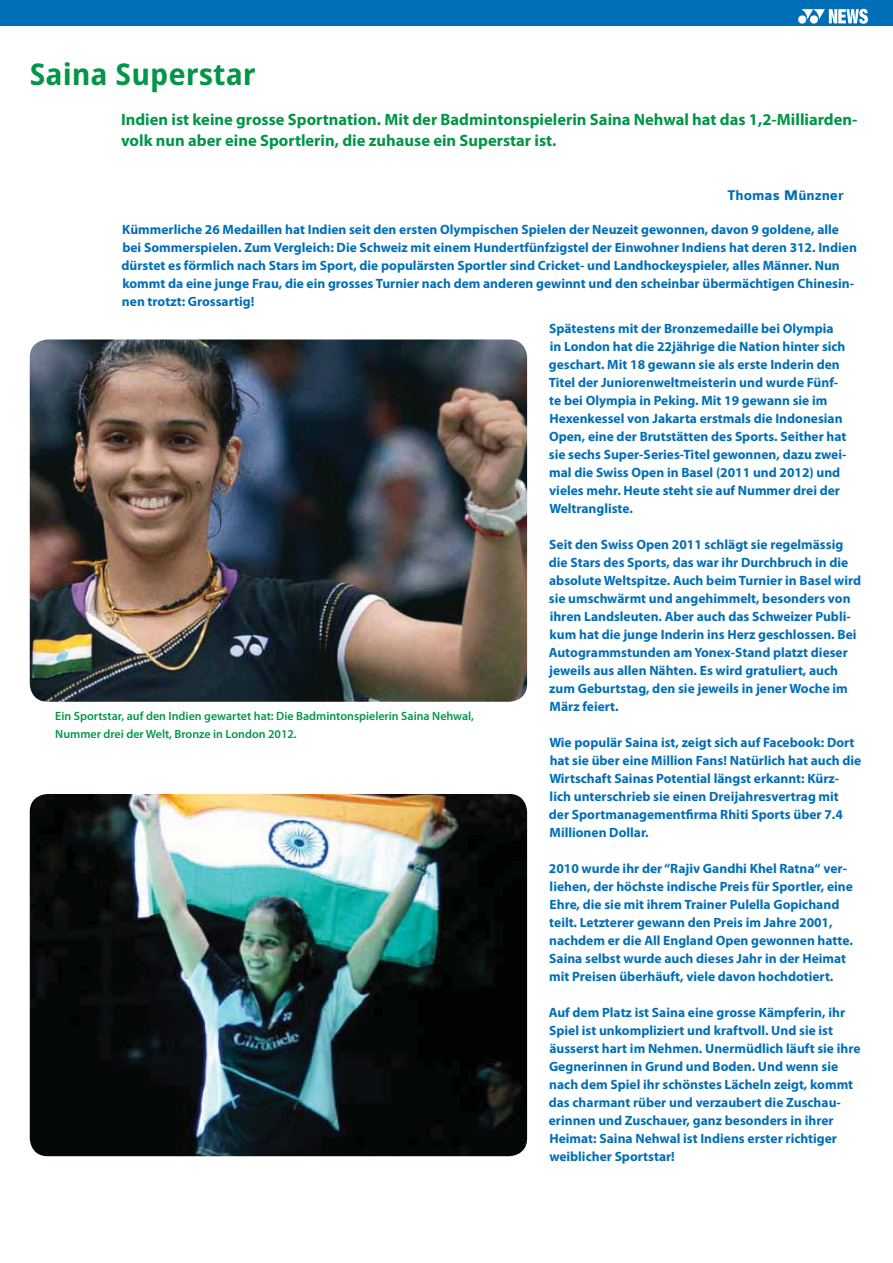
<style>
.page{position:relative;width:893px;height:1263px;background:#fff}
.page>*{position:absolute;margin:0;border:0;box-sizing:border-box;transform-origin:0 0}
.t1{font:700 30px "Droid Sans";color:#039647}
.t2{font:700 16.5px/21px "Myriad Pro";color:#039647}
.t3{font:700 15px "Colaborate";color:#006fb7}
.t4{font:700 13.5px/18px "Myriad Pro";color:#006fb7}
.t5{font:600 12px/18px "Myriad Pro";color:#039647}
</style>
<div class="page">
<div style="left:0;top:0;width:893px;height:26px;background:#006fb7"></div>
<svg style="left:798px;top:9px;width:70px;height:15px"></svg>
<img style="left:30px;top:339px;width:497px;height:363px;border-radius:18px">
<img style="left:30px;top:794px;width:497px;height:362px;border-radius:18px">
<h1 class="t1" style="left:30px;top:57px;width:228px">Saina Superstar</h1>
<p class="t2" style="left:121px;top:110px;width:738px">Indien ist keine grosse Sportnation. Mit der Badmintonspielerin Saina Nehwal hat das 1,2-Milliarden&shy;volk nun aber eine Sportlerin, die zuhause ein Superstar ist.</p>
<p class="t3" style="left:727px;top:187px;width:118px">Thomas Münzner</p>
<p class="t4" style="left:122px;top:222px;width:737px">Kümmerliche 26 Medaillen hat Indien seit den ersten Olympischen Spielen der Neuzeit gewonnen, davon 9 goldene, alle bei Sommerspielen. Zum Vergleich: Die Schweiz mit einem Hundertfünfzigstel der Einwohner Indiens hat deren 312. Indien dürstet es förmlich nach Stars im Sport, die populärsten Sportler sind Cricket- und Landhockeyspieler, alles Männer. Nun kommt da eine junge Frau, die ein grosses Turnier nach dem anderen gewinnt und den scheinbar übermächtigen Chinesin&shy;nen trotzt: Grossartig!</p>
<p class="t4" style="left:549px;top:320px;width:299px">Spätestens mit der Bronzemedaille bei Olympia in London hat die 22jährige die Nation hinter sich geschart. Mit 18 gewann sie als erste Inderin den Titel der Juniorenweltmeisterin und wurde Fünf&shy;te bei Olympia in Peking. Mit 19 gewann sie im Hexenkessel von Jakarta erstmals die Indonesian Open, eine der Brutstätten des Sports. Seither hat sie sechs Super-Series-Titel gewonnen, dazu zwei&shy;mal die Swiss Open in Basel (2011 und 2012) und vieles mehr. Heute steht sie auf Nummer drei der Weltrangliste.</p>
<p class="t4" style="left:549px;top:536px;width:314px">Seit den Swiss Open 2011 schlägt sie regelmässig die Stars des Sports, das war ihr Durchbruch in die absolute Weltspitze. Auch beim Turnier in Basel wird sie umschwärmt und angehimmelt, besonders von ihren Landsleuten. Aber auch das Schweizer Publi&shy;kum hat die junge Inderin ins Herz geschlossen. Bei Autogrammstunden am Yonex-Stand platzt dieser jeweils aus allen Nähten. Es wird gratuliert, auch zum Geburtstag, den sie jeweils in jener Woche im März feiert.</p>
<p class="t4" style="left:549px;top:734px;width:314px">Wie populär Saina ist, zeigt sich auf Facebook: Dort hat sie über eine Million Fans! Natürlich hat auch die Wirtschaft Sainas Potential längst erkannt: Kürz&shy;lich unterschrieb sie einen Dreijahresvertrag mit der Sportmanagementfirma Rhiti Sports über 7.4</p>
<p class="t5" style="left:55px;top:708px;width:420px">Ein Sportstar, auf den Indien gewartet hat: Die Badmintonspielerin Saina Nehwal,<br>Nummer drei der Welt, Bronze in London 2012.</p>
<p class="t4" style="left:549px;top:824px;width:101px">Millionen Dollar.</p>
<p class="t4" style="left:549px;top:860px;width:305px">2010 wurde ihr der “Rajiv Gandhi Khel Ratna“ ver&shy;liehen, der höchste indische Preis für Sportler, eine Ehre, die sie mit ihrem Trainer Pulella Gopichand teilt. Letzterer gewann den Preis im Jahre 2001, nachdem er die All England Open gewonnen hatte.<br>Saina selbst wurde auch dieses Jahr in der Heimat mit Preisen überhäuft, viele davon hochdotiert.</p>
<p class="t4" style="left:549px;top:1004px;width:313px">Auf dem Platz ist Saina eine grosse Kämpferin, ihr Spiel ist unkompliziert und kraftvoll. Und sie ist äusserst hart im Nehmen. Unermüdlich läuft sie ihre Gegnerinnen in Grund und Boden. Und wenn sie nach dem Spiel ihr schönstes Lächeln zeigt, kommt das charmant rüber und verzaubert die Zuschau&shy;erinnen und Zuschauer, ganz besonders in ihrer Heimat: Saina Nehwal ist Indiens erster richtiger weiblicher Sportstar!</p>
</div>
